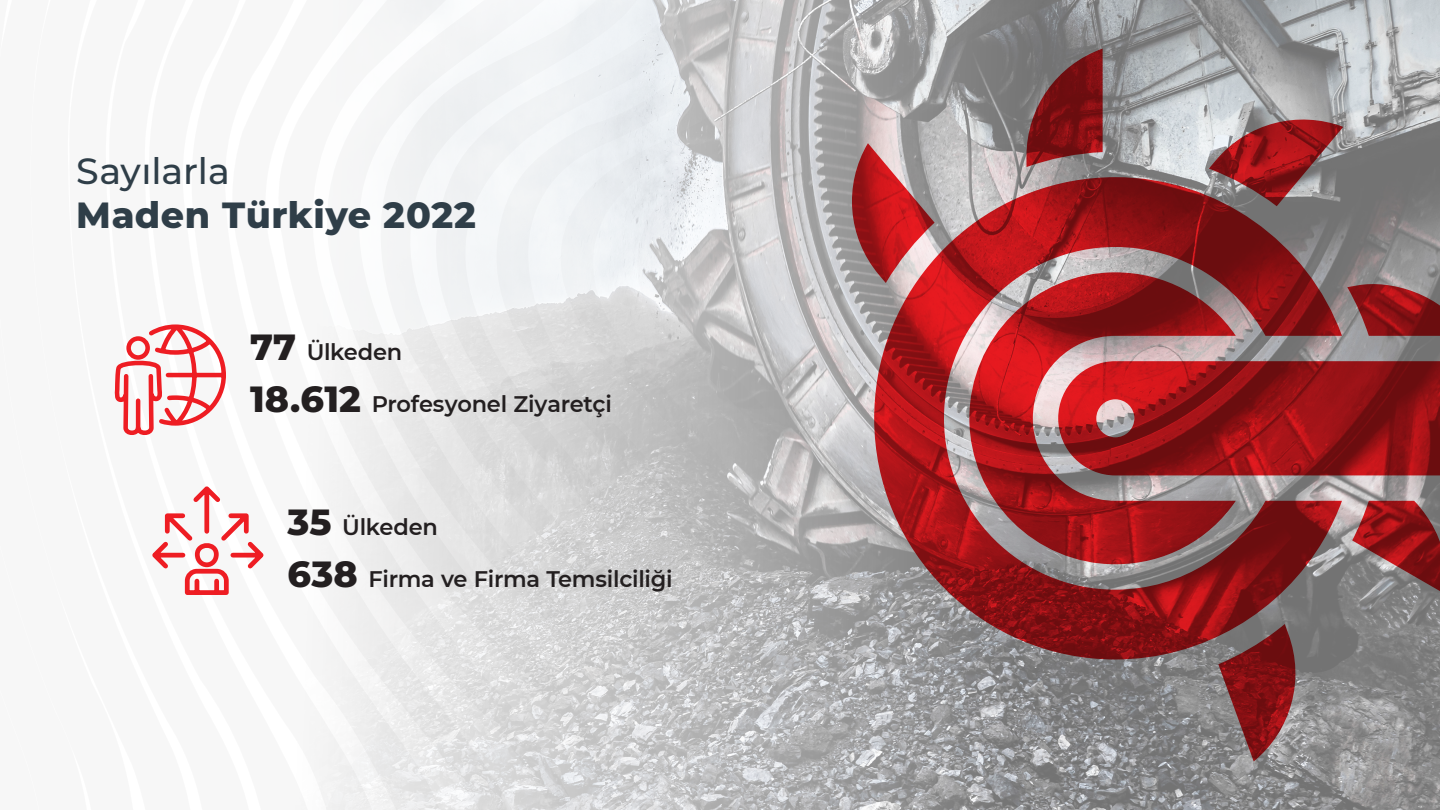
<style>
.page{position:relative;width:1440px;height:810px;background:#fff}
.page>*{position:absolute;margin:0;border:0;box-sizing:border-box;transform-origin:0 0}
.t1{font:800 36.38px "Montserrat";letter-spacing:.015em;color:#2f3e48}
.t2{font:500 36.38px "Montserrat";color:#2f3e48}
.t3{font:600 22.5px "Montserrat";letter-spacing:-.01em;color:#231f20}
.s1{font-weight:800;font-size:36.38px}
</style>
<div class="page">
<img style="left:132px;top:0;width:1308px;height:810px">
<svg style="left:1153px;top:0;width:287px;height:275px;background:#a4a6a7"></svg>
<svg style="left:148px;top:482px;width:120px;height:115px"></svg>
<svg style="left:114px;top:321px;width:114px;height:114px"></svg>
<svg style="left:941px;top:0;width:169px;height:167px;background:#8d7576"></svg>
<svg style="left:1347px;top:280px;width:93px;height:56px;background:#8f3538"></svg>
<svg style="left:851px;top:143px;width:84px;height:140px;background:#a86a6c"></svg>
<svg style="left:1352px;top:501px;width:88px;height:91px;background:#904245"></svg>
<svg style="left:1342px;top:361px;width:98px;height:114px;background:#8a1013"></svg>
<svg style="left:1209px;top:110px;width:134px;height:96px;background:#a45659"></svg>
<svg style="left:874px;top:177px;width:468px;height:482px;background:#9e4245"></svg>
<svg style="left:1218px;top:624px;width:87px;height:137px;background:#85494b"></svg>
<h1 class="t2" style="left:76px;top:146px;width:155px">Sayılarla</h1>
<h1 class="t1" style="left:76px;top:188px;width:401px">Maden Türkiye 2022</h1>
<p class="t3" style="left:250px;top:336px;width:154px"><span class="s1">77</span> Ülkeden</p>
<p class="t3" style="left:250px;top:388px;width:363px"><span class="s1">18.612</span> Profesyonel Ziyaretçi</p>
<p class="t3" style="left:288px;top:511px;width:152px"><span class="s1">35</span> Ülkeden</p>
<p class="t3" style="left:288px;top:563px;width:387px"><span class="s1">638</span> Firma ve Firma Temsilciliği</p>
</div>
